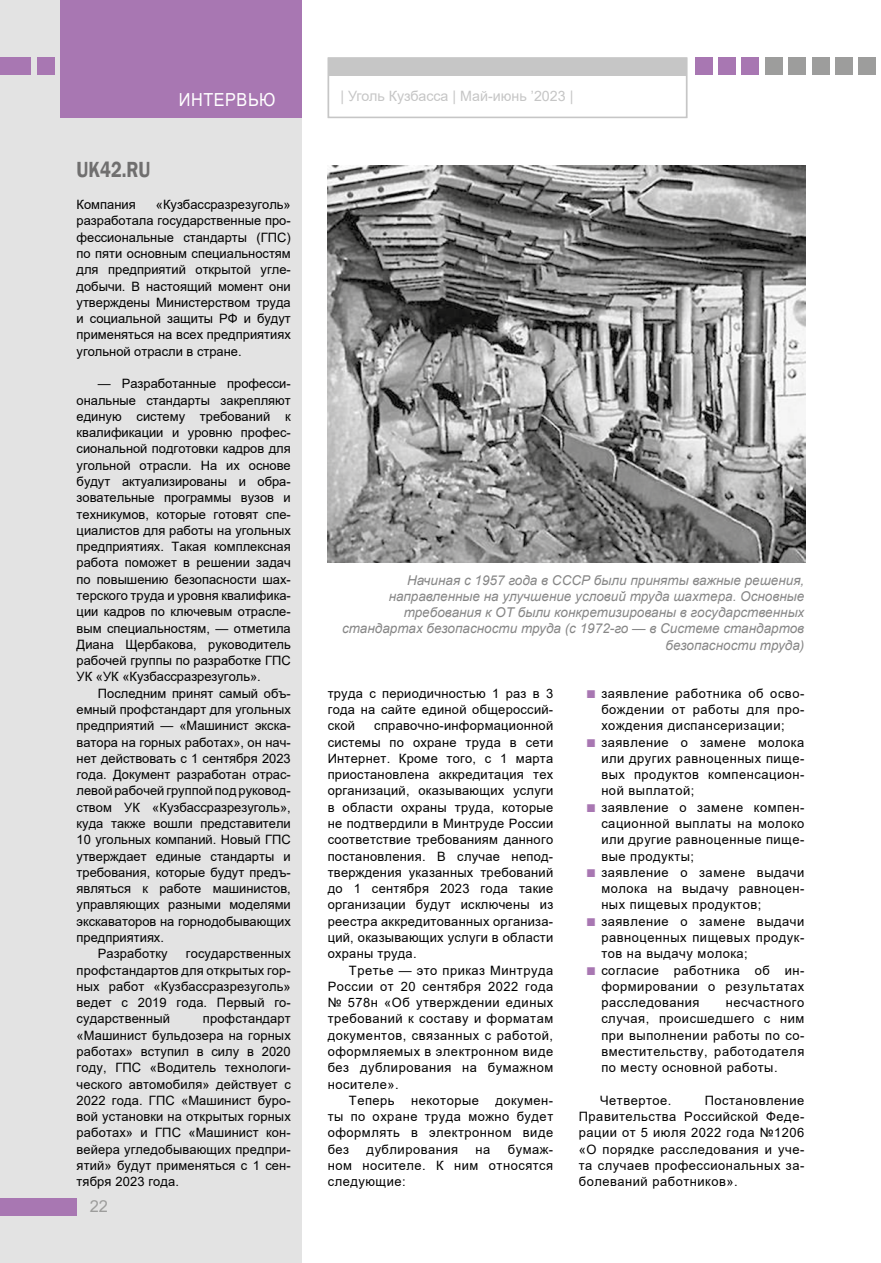
<style>
.page{position:relative;width:881px;height:1263px;background:#fff}
.page>*{position:absolute;margin:0;border:0;box-sizing:border-box;transform-origin:0 0}
.t1{font:600 22.5px "Franklin Gothic";color:#706f6f;scale:.82 1}
.t2{font:18px "Arial";letter-spacing:.035em;color:#fff;scale:.9 1}
.t3{font:16.5px "Arial";color:#9d9d9c}
.t4{font:15px "Franklin Gothic";color:#c6c6c6}
.t5{font:14.25px "Arial";color:#c6c6c6}
.t6{font:italic 13.5px/16.2px "Arial";color:#878787;text-align:right}
.t7{font:12.9px/16.4px "Arial";letter-spacing:.02em;color:#000;text-align:justify}
.t8{font:12.9px "Arial";color:#000}
.t9{font:12.9px "Arial";letter-spacing:.04em;color:#000}
.s1{font-family:"Franklin Gothic";font-size:16.5px;color:#a877b2}
</style>
<div class="page">
<div style="left:0;top:0;width:301px;height:1263px;background:#e3e3e3"></div>
<div style="left:858px;top:58px;width:17px;height:17px;background:#9d9d9c"></div>
<div style="left:835px;top:58px;width:17px;height:17px;background:#9d9d9c"></div>
<div style="left:811px;top:58px;width:17px;height:17px;background:#9d9d9c"></div>
<div style="left:788px;top:58px;width:17px;height:17px;background:#9d9d9c"></div>
<div style="left:765px;top:58px;width:17px;height:17px;background:#9d9d9c"></div>
<div style="left:327px;top:57px;width:360px;height:61px;background:#fff;border:2px solid #c6c6c6"></div>
<div style="left:327px;top:59px;width:359px;height:17px;background:#c6c6c6"></div>
<div style="left:0;top:1198px;width:77px;height:17px;background:#a877b2"></div>
<div style="left:741px;top:58px;width:17px;height:17px;background:#a877b2"></div>
<div style="left:718px;top:58px;width:17px;height:17px;background:#a877b2"></div>
<div style="left:694px;top:58px;width:17px;height:17px;background:#a877b2"></div>
<div style="left:37px;top:58px;width:17px;height:17px;background:#a877b2"></div>
<div style="left:0;top:58px;width:30px;height:17px;background:#a877b2"></div>
<div style="left:60px;top:1px;width:242px;height:117px;background:#a877b2"></div>
<img style="left:327px;top:166px;width:478px;height:396px">
<h2 class="t2" style="left:179px;top:87px;width:109px">ИНТЕРВЬЮ</h2>
<h1 class="t1" style="left:77px;top:155px;width:92px">UK42.RU</h1>
<p class="t8" style="left:77px;top:196px;width:61px">Компания</p>
<p class="t7" style="left:77px;top:196px;width:216px;text-indent:79px">«Кузбассразрезуголь» разработала государственные про&shy;фессиональные стандарты (ГПС) по пяти основным специальностям для предприятий открытой угле&shy;добычи. В настоящий момент они утверждены Министерством труда и социальной защиты РФ и будут применяться на всех предприятиях угольной отрасли в стране.</p>
<p class="t7" style="left:77px;top:375px;width:216px;text-indent:21px">— Разработанные професси&shy;ональные стандарты закрепляют единую систему требований к квалификации и уровню профес&shy;сиональной подготовки кадров для угольной отрасли. На их основе будут актуализированы и обра&shy;зовательные программы вузов и техникумов, которые готовят спе&shy;циалистов для работы на угольных предприятиях. Такая комплексная работа поможет в решении задач по повышению безопасности шах&shy;терского труда и уровня квалифика&shy;ции кадров по ключевым отрасле&shy;вым специальностям, — отметила Диана Щербакова, руководитель рабочей группы по разработке ГПС УК «УК «Кузбассразрезуголь».</p>
<p class="t8" style="left:98px;top:684px;width:194px">Последним принят самый объ-</p>
<p class="t8" style="left:77px;top:700px;width:215px">емный профстандарт для угольных</p>
<p class="t8" style="left:77px;top:717px;width:216px">предприятий — «Машинист экска-</p>
<p class="t8" style="left:77px;top:733px;width:216px">ватора на горных работах», он нач-</p>
<p class="t8" style="left:77px;top:749px;width:215px">нет действовать с 1 сентября 2023</p>
<p class="t8" style="left:77px;top:766px;width:216px">года. Документ разработан отрас-</p>
<p class="t8" style="left:77px;top:782px;width:216px">левой рабочей группой под руковод-</p>
<p class="t8" style="left:77px;top:798px;width:215px">ством УК «Кузбассразрезуголь»,</p>
<p class="t8" style="left:77px;top:814px;width:215px">куда также вошли представители</p>
<p class="t8" style="left:77px;top:831px;width:216px">10 угольных компаний. Новый ГПС</p>
<p class="t8" style="left:77px;top:847px;width:216px">утверждает единые стандарты и</p>
<p class="t8" style="left:77px;top:863px;width:216px">требования, которые будут предъ-</p>
<p class="t8" style="left:77px;top:880px;width:216px">являться к работе машинистов,</p>
<p class="t8" style="left:77px;top:896px;width:216px">управляющих разными моделями</p>
<p class="t8" style="left:77px;top:912px;width:216px">экскаваторов на горнодобывающих</p>
<p class="t8" style="left:77px;top:928px;width:89px">предприятиях.</p>
<p class="t7" style="left:98px;top:945px;width:71px">Разработку</p>
<p class="t7" style="left:77px;top:945px;width:216px;text-indent:109px">государственных профстандартов для открытых гор&shy;ных работ «Кузбассразрезуголь» ведет с 2019 года. Первый го&shy;сударственный</p>
<p class="t7" style="left:77px;top:1011px;width:216px;text-indent:126px">профстандарт «Машинист бульдозера на горных работах» вступил в силу в 2020 году, ГПС «Водитель технологи&shy;ческого автомобиля» действует с 2022 года. ГПС «Машинист буро&shy;вой установки на открытых горных работах» и ГПС «Машинист кон&shy;вейера угледобывающих предпри&shy;ятий» будут применяться с 1 сен&shy;тября 2023 года.</p>
<p class="t3" style="left:90px;top:1195px;width:20px">22</p>
<p class="t4" style="left:340px;top:87px;width:256px">| Уголь Кузбасса | Июль-август ’2018 |</p>
<p class="t5" style="left:340px;top:86px;width:234px">| Уголь Кузбасса | Май-июнь ’2023 |</p>
<p class="t6" style="left:342px;top:572px;width:463px">Начиная с 1957 года в СССР были приняты важные решения, направленные на улучшение условий труда шахтера. Основные требования к ОТ были конкретизированы в государственных стандартах безопасности труда (с 1972-го — в Системе стандартов безопасности труда)</p>
<p class="t7" style="left:327px;top:685px;width:227px">труда с периодичностью 1 раз в 3 года на сайте единой общероссий&shy;ской</p>
<p class="t7" style="left:327px;top:717px;width:227px;text-indent:47px">справочно-информационной системы по охране труда в сети Интернет. Кроме того, с 1 марта приостановлена аккредитация тех организаций, оказывающих услуги в области охраны труда, которые не подтвердили в Минтруде России соответствие требованиям данного постановления. В случае непод&shy;тверждения указанных требований до 1 сентября 2023 года такие организации будут исключены из реестра аккредитованных организа&shy;ций, оказывающих услуги в области охраны труда.</p>
<p class="t9" style="left:349px;top:961px;width:206px">Третье — это приказ Минтруда</p>
<p class="t9" style="left:327px;top:977px;width:227px">России от 20 сентября 2022 года</p>
<p class="t9" style="left:327px;top:994px;width:227px">№ 578н «Об утверждении единых</p>
<p class="t9" style="left:327px;top:1010px;width:227px">требований к составу и форматам</p>
<p class="t9" style="left:327px;top:1026px;width:227px">документов, связанных с работой,</p>
<p class="t9" style="left:327px;top:1042px;width:227px">оформляемых в электронном виде</p>
<p class="t9" style="left:327px;top:1059px;width:227px">без дублирования на бумажном</p>
<p class="t9" style="left:327px;top:1075px;width:73px">носителе».</p>
<p class="t7" style="left:349px;top:1092px;width:47px">Теперь</p>
<p class="t9" style="left:411px;top:1091px;width:69px">некоторые</p>
<p class="t7" style="left:327px;top:1092px;width:227px;text-indent:167px">докумен&shy;ты по охране труда можно будет оформлять в электронном виде без</p>
<p class="t7" style="left:327px;top:1141px;width:227px;text-indent:180px">бумаж&shy;ном носителе. К ним относятся следующие:</p>
<p class="t9" style="left:366px;top:1140px;width:93px">дублирования</p>
<p class="t7" style="left:475px;top:1141px;width:16px">на</p>
<p class="t7" style="left:601px;top:685px;width:204px;text-indent:-15px"><span class="s1">■</span> заявление работника об осво&shy;бождении от работы для про&shy;хождения диспансеризации;</p>
<p class="t7" style="left:601px;top:734px;width:204px;text-indent:-15px"><span class="s1">■</span> заявление о замене молока или других равноценных пище&shy;вых продуктов компенсацион&shy;ной выплатой;</p>
<p class="t7" style="left:601px;top:799px;width:204px;text-indent:-15px"><span class="s1">■</span> заявление о замене компен&shy;сационной выплаты на молоко или другие равноценные пище&shy;вые продукты;</p>
<p class="t7" style="left:601px;top:864px;width:204px;text-indent:-15px"><span class="s1">■</span> заявление о замене выдачи молока на выдачу равноцен&shy;ных пищевых продуктов;</p>
<p class="t7" style="left:601px;top:913px;width:204px;text-indent:-15px"><span class="s1">■</span> заявление о замене выдачи равноценных пищевых продук&shy;тов на выдачу молока;</p>
<p class="t7" style="left:601px;top:962px;width:204px;text-indent:-15px"><span class="s1">■</span> согласие работника об ин&shy;формировании о результатах расследования</p>
<p class="t7" style="left:601px;top:994px;width:204px;text-indent:124px">несчастного случая, происшедшего с ним при выполнении работы по со&shy;вместительству, работодателя по месту основной работы.</p>
<p class="t9" style="left:600px;top:1091px;width:73px">Четвертое.</p>
<p class="t7" style="left:578px;top:1092px;width:227px;text-indent:126px">Постановление Правительства Российской Феде&shy;рации от 5 июля 2022 года №1206 «О порядке расследования и уче&shy;та случаев профессиональных за&shy;болеваний работников».</p>
</div>
